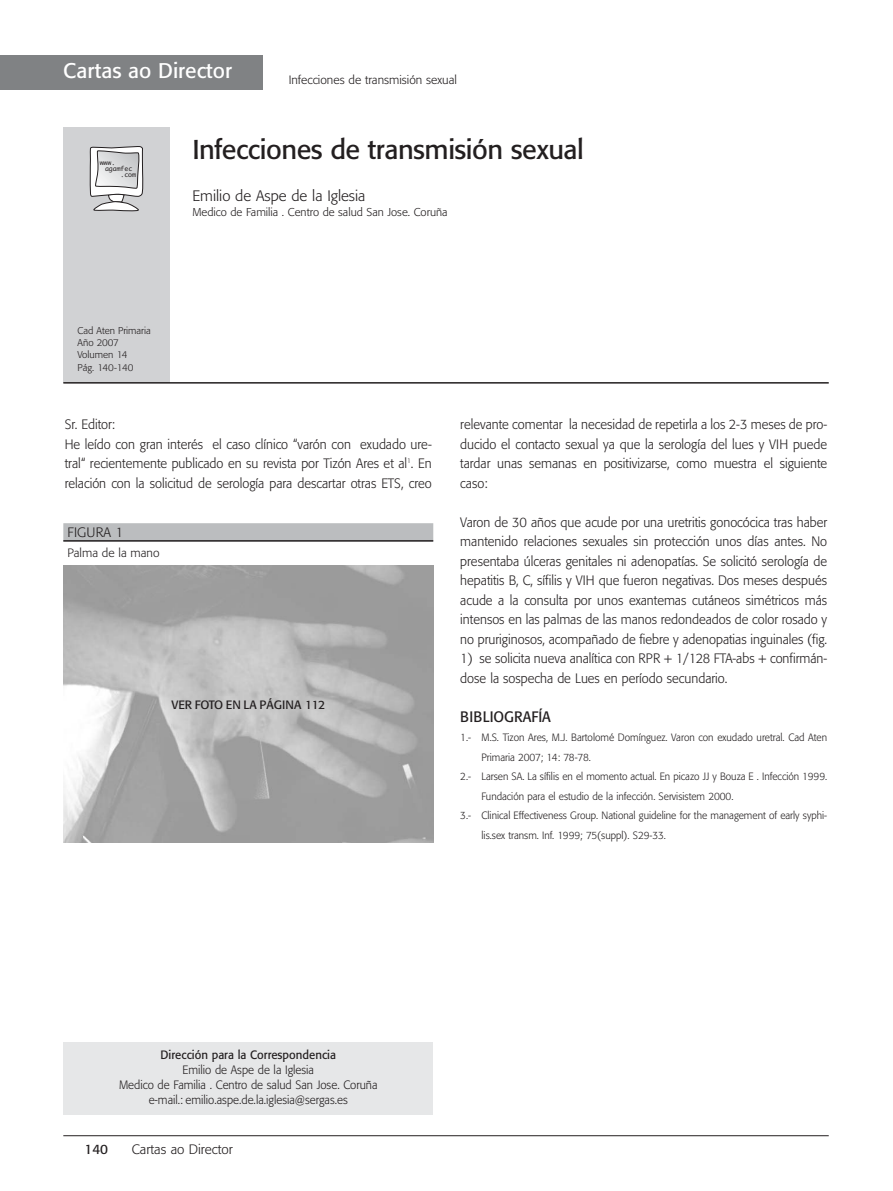
<style>
.page{position:relative;width:893px;height:1191px;background:#fff}
.page>*{position:absolute;margin:0;border:0;box-sizing:border-box;transform-origin:0 0}
.t1{font:27px "Formata";letter-spacing:-.02em;color:#231f20}
.t2{font:21px "Formata";color:#fff}
.t3{font:300 15px "Formata";color:#231f20}
.t4{font:15px "Formata";color:#231f20;scale:.95 1}
.t5{font:300 13.5px/19.5px "Formata";color:#231f20;scale:.95 1}
.t6{font:300 13.5px "Formata";color:#231f20}
.t7{font:13.5px "Formata";color:#231f20}
.t8{font:300 12px/14.9px "Formata";color:#231f20;text-align:center;scale:.95 1}
.t9{font:300 12px "Formata";color:#231f20}
.t10{font:12px "Formata";color:#231f20;scale:.95 1}
.t11{font:12px "Formata";color:#231f20}
.t12{font:300 11.25px "Formata";color:#231f20}
.t13{font:300 10.5px "Formata";color:#231f20;scale:.95 1}
.t14{font:300 9.75px/12px "Formata";color:#231f20}
.t15{font:6.45px "Monaco";color:#231f20}
</style>
<div class="page">
<div style="left:63px;top:128px;width:107px;height:255px;background:#d1d2d4"></div>
<hr style="left:63px;top:382px;width:766px;height:1px;background:#231f20">
<hr style="left:63px;top:1135px;width:766px;height:1px;background:#231f20">
<div style="left:0;top:55px;width:263px;height:34px;background:#808284"></div>
<div style="left:63px;top:1042px;width:370px;height:72px;background:#e6e7e8"></div>
<svg style="left:90px;top:146px;width:53px;height:65px"></svg>
<img style="left:63px;top:566px;width:370px;height:276px">
<div style="left:63px;top:523px;width:370px;height:18px;background:#bbbdbf"></div>
<hr style="left:63px;top:540px;width:370px;height:1px;background:#231f20">
<h2 class="t2" style="left:63px;top:62px;width:170px">Cartas ao Director</h2>
<p class="t9" style="left:289px;top:75px;width:170px">Infecciones de transmisión sexual</p>
<p class="t15" style="left:100px;top:159px;width:17px">www.</p>
<p class="t15" style="left:105px;top:165px;width:29px">agamfec</p>
<p class="t15" style="left:120px;top:171px;width:17px">.com</p>
<h1 class="t1" style="left:192px;top:138px;width:393px">Infecciones de transmisión sexual</h1>
<p class="t3" style="left:192px;top:189px;width:175px">Emilio de Aspe de la Iglesia</p>
<p class="t12" style="left:192px;top:207px;width:257px">Medico de Familia . Centro de salud San Jose. Coruña</p>
<p class="t14" style="left:78px;top:326px;width:75px">Cad Aten Primaria<br>Año 2007<br>Volumen 14<br>Pág. 140-140</p>
<p class="t5" style="left:65px;top:415px;width:388px">Sr. Editor:<br>He leído con gran interés el caso clínico “varón con exudado ure&shy;tral“ recientemente publicado en su revista por Tizón Ares et al<sup>1</sup>. En relación con la solicitud de serología para descartar otras ETS, creo</p>
<p class="t6" style="left:68px;top:526px;width:57px">FIGURA 1</p>
<p class="t9" style="left:68px;top:547px;width:94px">Palma de la mano</p>
<p class="t11" style="left:171px;top:700px;width:155px">VER FOTO EN LA PÁGINA 112</p>
<p class="t5" style="left:460px;top:415px;width:388px;text-align:justify">relevante comentar la necesidad de repetirla a los 2-3 meses de pro&shy;ducido el contacto sexual ya que la serología del lues y VIH puede tardar unas semanas en positivizarse, como muestra el siguiente caso:</p>
<p class="t5" style="left:460px;top:513px;width:388px;text-align:justify">Varon de 30 años que acude por una uretritis gonocócica tras haber mantenido relaciones sexuales sin protección unos días antes. No presentaba úlceras genitales ni adenopatías. Se solicitó serología de hepatitis B, C, sífilis y VIH que fueron negativas. Dos meses después acude a la consulta por unos exantemas cutáneos simétricos más intensos en las palmas de las manos redondeados de color rosado y no pruriginosos, acompañado de fiebre y adenopatias inguinales (fig.</p>
<p class="t5" style="left:460px;top:649px;width:388px">1) se solicita nueva analítica con RPR + 1/128 FTA-abs + confirmán&shy;dose la sospecha de Lues en período secundario.</p>
<p class="t4" style="left:460px;top:710px;width:97px">BIBLIOGRAFÍA</p>
<p class="t13" style="left:460px;top:733px;width:388px">1.- M.S. Tizon Ares, M.J. Bartolomé Domínguez. Varon con exudado uretral. Cad Aten</p>
<p class="t13" style="left:482px;top:752px;width:117px">Primaria 2007; 14: 78-78.</p>
<p class="t13" style="left:460px;top:772px;width:388px">2.- Larsen SA. La sífilis en el momento actual. En picazo JJ y Bouza E . Infección 1999.</p>
<p class="t13" style="left:482px;top:791px;width:267px">Fundación para el estudio de la infección. Servisistem 2000.</p>
<p class="t13" style="left:460px;top:811px;width:388px">3.- Clinical Effectiveness Group. National guideline for the management of early syphi-</p>
<p class="t13" style="left:482px;top:830px;width:196px">lis.sex transm. Inf. 1999; 75(suppl). S29-33.</p>
<p class="t10" style="left:161px;top:1049px;width:186px">Dirección para la Correspondencia</p>
<p class="t8" style="left:119px;top:1063px;width:274px">Emilio de Aspe de la Iglesia<br>Medico de Familia . Centro de salud San Jose. Coruña e-mail.: emilio.aspe.de.la.iglesia@sergas.es</p>
<p class="t7" style="left:85px;top:1142px;width:25px">140</p>
<p class="t6" style="left:132px;top:1142px;width:102px">Cartas ao Director</p>
</div>
